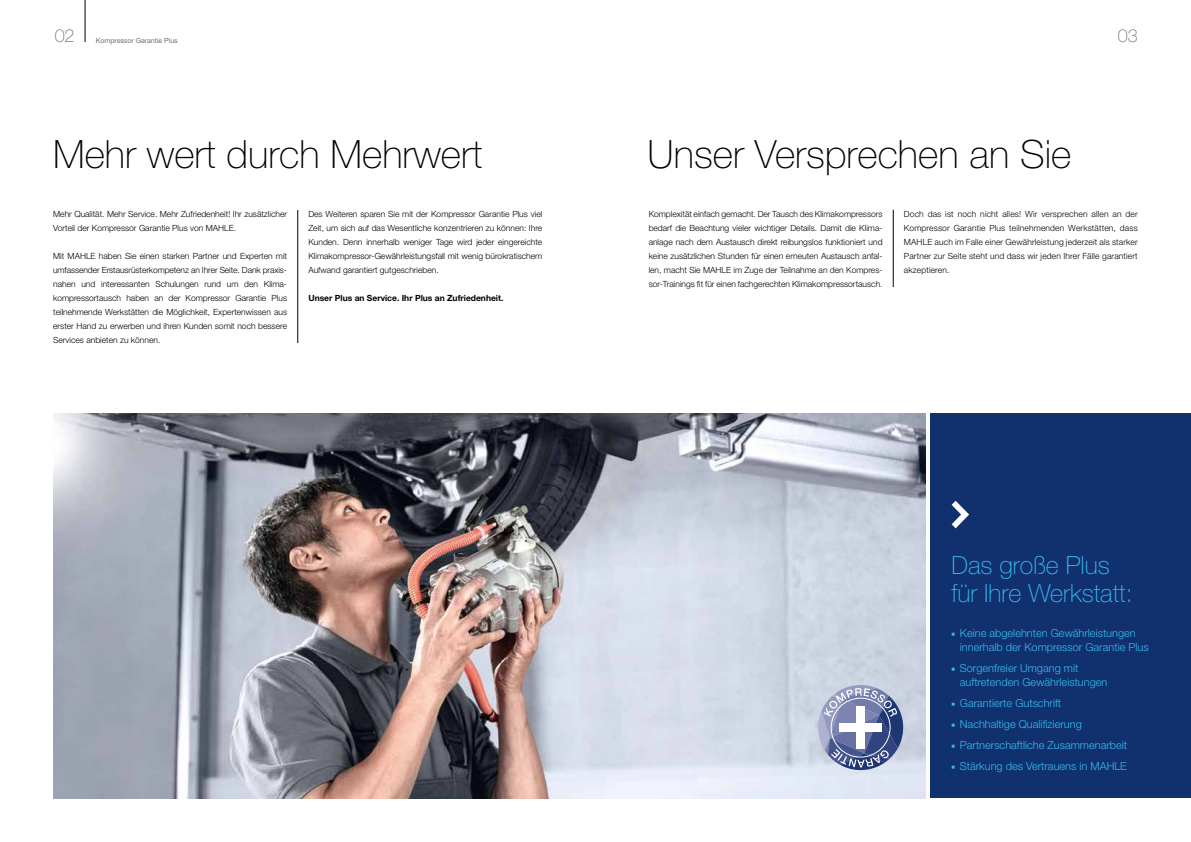
<style>
.page{position:relative;width:1191px;height:842px;background:#fff}
.page>*{position:absolute;margin:0;border:0;box-sizing:border-box;transform-origin:0 0}
.t1{font:100 39px "Helvetica Neue LT Std";color:#000}
.t2{font:100 25px/28px "Helvetica Neue LT Std";color:#36bcee}
.t3{font:100 18px "Helvetica Neue LT Std";color:#706f6f}
.t4{font:300 11px/14px "Helvetica Neue LT Std";color:#36bcee}
.t5{font:300 8.5px/14px "Helvetica Neue LT Std";color:#000;text-align:justify}
.t6{font:700 8.5px "Helvetica Neue LT Std";color:#000}
.t7{font:7px "Helvetica Neue LT Std";color:#706f6f}
</style>
<div class="page">
<hr style="left:85px;top:0;width:1px;height:42px;background:#000">
<hr style="left:893px;top:210px;width:1px;height:77px;background:#000">
<hr style="left:297px;top:210px;width:1px;height:133px;background:#000">
<img style="left:53px;top:414px;width:872px;height:384px">
<div style="left:930px;top:413px;width:261px;height:385px;background:#11306e"></div>
<svg style="left:951px;top:501px;width:18px;height:27px"></svg>
<svg style="left:818px;top:685px;width:85px;height:85px"></svg>
<h3 class="t3" style="left:55px;top:25px;width:21px">02</h3>
<h3 class="t3" style="left:1117px;top:25px;width:21px">03</h3>
<p class="t7" style="left:96px;top:36px;width:84px">Kompressor Garantie Plus</p>
<h1 class="t1" style="left:53px;top:132px;width:430px">Mehr wert durch Mehrwert</h1>
<h1 class="t1" style="left:647px;top:132px;width:425px">Unser Versprechen an Sie</h1>
<p class="t5" style="left:53px;top:207px;width:235px">Mehr Qualität. Mehr Service. Mehr Zufriedenheit! Ihr zusätzlicher<br>Vorteil der Kompressor Garantie Plus von MAHLE.</p>
<p class="t5" style="left:53px;top:249px;width:235px">Mit MAHLE haben Sie einen starken Partner und Experten mit umfassender Erstausrüsterkompetenz an Ihrer Seite. Dank praxis&shy;nahen und interessanten Schulungen rund um den Klima&shy;kompressortausch haben an der Kompressor Garantie Plus teilnehmende Werkstätten die Möglichkeit, Expertenwissen aus erster Hand zu erwerben und ihren Kunden somit noch bessere Services anbieten zu können.</p>
<p class="t5" style="left:308px;top:207px;width:235px">Des Weiteren sparen Sie mit der Kompressor Garantie Plus viel Zeit, um sich auf das Wesentliche konzentrieren zu können: Ihre Kunden. Denn innerhalb weniger Tage wird jeder eingereichte Klimakompressor-Gewährleistungsfall mit wenig bürokratischem Aufwand garantiert gutgeschrieben.</p>
<p class="t6" style="left:308px;top:293px;width:197px">Unser Plus an Service. Ihr Plus an Zufriedenheit.</p>
<p class="t5" style="left:648px;top:207px;width:235px">Komplexität einfach gemacht. Der Tausch des Klimakompressors bedarf die Beachtung vieler wichtiger Details. Damit die Klima&shy;anlage nach dem Austausch direkt reibungslos funktioniert und keine zusätzlichen Stunden für einen erneuten Austausch anfal&shy;len, macht Sie MAHLE im Zuge der Teilnahme an den Kompres&shy;sor-Trainings fit für einen fachgerechten Klimakompressortausch.</p>
<p class="t5" style="left:904px;top:207px;width:235px">Doch das ist noch nicht alles! Wir versprechen allen an der Kompressor Garantie Plus teilnehmenden Werkstätten, dass MAHLE auch im Falle einer Gewährleistung jederzeit als starker Partner zur Seite steht und dass wir jeden Ihrer Fälle garantiert akzeptieren.</p>
<h2 class="t2" style="left:951px;top:551px;width:183px">Das große Plus für Ihre Werkstatt:</h2>
<p class="t4" style="left:960px;top:626px;width:190px;text-indent:-9px">■ Keine abgelehnten Gewährleistungen innerhalb der Kompressor Garantie Plus</p>
<p class="t4" style="left:960px;top:661px;width:149px;text-indent:-9px">■ Sorgenfreier Umgang mit auftretenden Gewährleistungen</p>
<p class="t4" style="left:951px;top:696px;width:111px">■ Garantierte Gutschrift</p>
<p class="t4" style="left:951px;top:717px;width:132px">■ Nachhaltige Qualifizierung</p>
<p class="t4" style="left:951px;top:738px;width:177px">■ Partnerschaftliche Zusammenarbeit</p>
<p class="t4" style="left:951px;top:759px;width:177px">■ Stärkung des Vertrauens in MAHLE</p>
</div>
